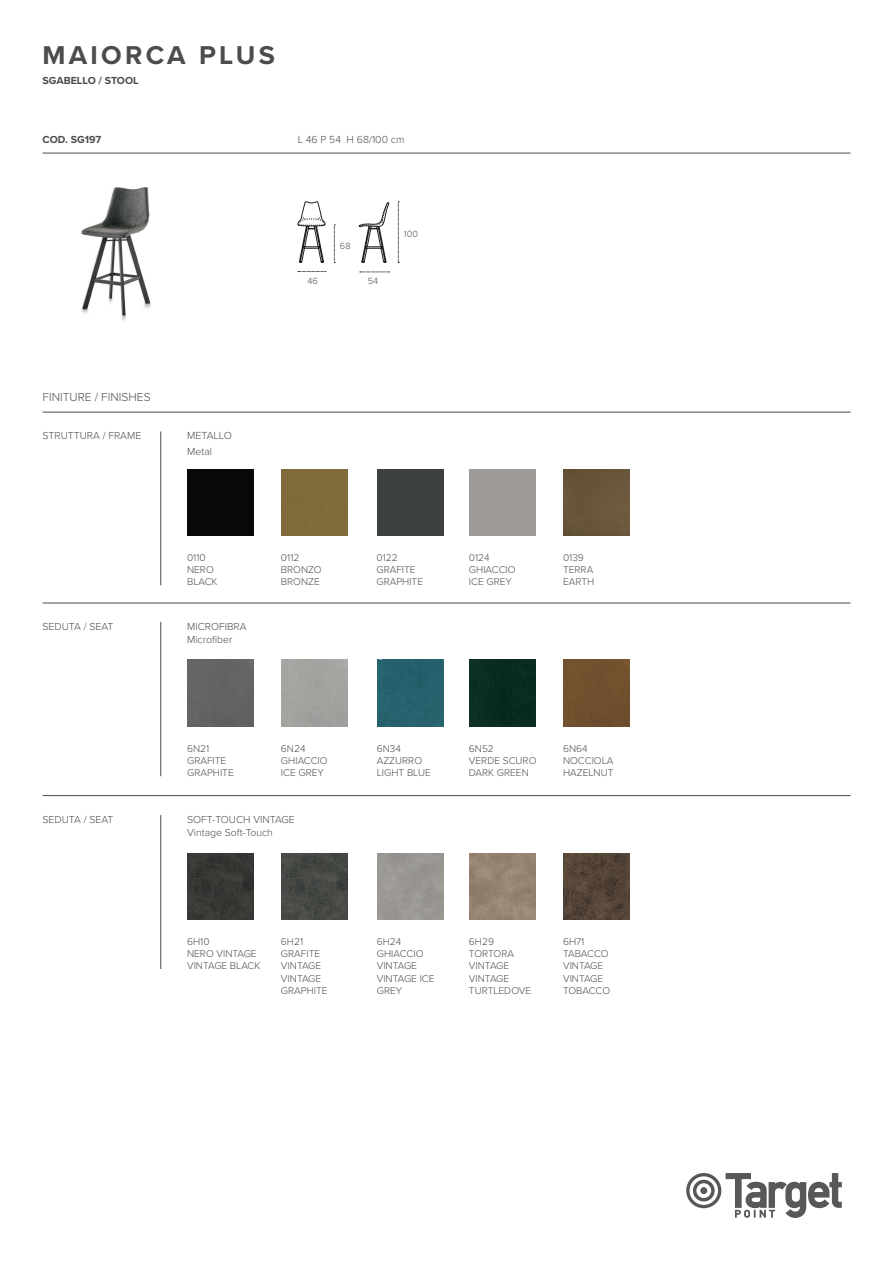
<style>
.page{position:relative;width:893px;height:1263px;background:#fff}
.page>*{position:absolute;margin:0;border:0;box-sizing:border-box;transform-origin:0 0}
.TITOLO{font:700 26.7px "Proxima Nova";letter-spacing:.12em;color:#4b4c4d}
.t1{font:300 12px "Proxima Nova";color:#4b4c4d}
.misure{font:300 10.65px "Proxima Nova";color:#4b4c4d}
.Cod__top202{font:700 10.65px "Proxima Nova";color:#4b4c4d}
.gres_lucido{font:300 10.5px "Proxima Nova";color:#4b4c4d}
.piano_top{font:300 10.5px "Proxima Nova";color:#4b4c4d}
.nome_materiale{font:300 10.2px/12.3px "Proxima Nova";color:#4b4c4d}
.numero{font:300 9.3px "Proxima Nova";color:#4b4c4d}
.n_centro{font:300 9.3px "Proxima Nova";color:#4b4c4d}
</style>
<div class="page">
<hr style="left:43px;top:412px;width:807px;height:1px;background:#4b4c4d">
<hr style="left:43px;top:603px;width:807px;height:1px;background:#4b4c4d">
<hr style="left:43px;top:795px;width:807px;height:1px;background:#4b4c4d">
<div style="left:188px;top:469px;width:66px;height:66px;background:#07090a"></div>
<div style="left:188px;top:660px;width:66px;height:66px;background:#636463"></div>
<div style="left:282px;top:469px;width:66px;height:66px;background:#816a3a"></div>
<div style="left:377px;top:469px;width:66px;height:66px;background:#3d4241"></div>
<div style="left:564px;top:469px;width:66px;height:66px;background:#68563b"></div>
<div style="left:377px;top:660px;width:67px;height:66px;background:#26626d"></div>
<div style="left:470px;top:660px;width:66px;height:66px;background:#0a2c21"></div>
<div style="left:564px;top:660px;width:66px;height:66px;background:#71502e"></div>
<hr style="left:161px;top:431px;width:1px;height:154px;background:#4b4c4d">
<hr style="left:161px;top:622px;width:1px;height:154px;background:#4b4c4d">
<hr style="left:43px;top:153px;width:807px;height:1px;background:#4b4c4d">
<img style="left:81px;top:187px;width:70px;height:134px">
<svg style="left:297px;top:201px;width:29px;height:61px"></svg>
<svg style="left:359px;top:202px;width:30px;height:60px"></svg>
<svg style="left:298px;top:271px;width:28px;height:1px"></svg>
<svg style="left:360px;top:272px;width:30px;height:1px"></svg>
<svg style="left:398px;top:202px;width:1px;height:61px"></svg>
<svg style="left:334px;top:225px;width:1px;height:38px"></svg>
<svg style="left:686px;top:1173px;width:156px;height:45px"></svg>
<img style="left:188px;top:853px;width:66px;height:66px">
<img style="left:282px;top:853px;width:66px;height:66px">
<img style="left:470px;top:853px;width:66px;height:66px">
<img style="left:564px;top:853px;width:66px;height:66px">
<hr style="left:161px;top:815px;width:1px;height:154px;background:#4b4c4d">
<p class="TITOLO" style="left:43px;top:35px;width:234px">MAIORCA PLUS</p>
<p class="Cod__top202" style="left:43px;top:72px;width:98px">SGABELLO / STOOL</p>
<p class="Cod__top202" style="left:43px;top:132px;width:60px">COD. SG197</p>
<p class="misure" style="left:298px;top:132px;width:108px">L 46 P 54 H 68/100 cm</p>
<p class="numero" style="left:340px;top:239px;width:12px">68</p>
<p class="n_centro" style="left:307px;top:274px;width:12px">46</p>
<p class="n_centro" style="left:368px;top:274px;width:12px">54</p>
<p class="numero" style="left:404px;top:227px;width:16px">100</p>
<p class="t1" style="left:43px;top:388px;width:110px">FINITURE / FINISHES</p>
<p class="piano_top" style="left:42px;top:428px;width:100px">STRUTTURA / FRAME</p>
<p class="misure" style="left:187px;top:428px;width:46px">METALLO</p>
<p class="misure" style="left:187px;top:443px;width:27px">Metal</p>
<p class="piano_top" style="left:42px;top:619px;width:72px">SEDUTA / SEAT</p>
<p class="nome_materiale" style="left:187px;top:551px;width:32px">0110<br>NERO<br>BLACK</p>
<p class="gres_lucido" style="left:187px;top:619px;width:61px">MICROFIBRA</p>
<p class="gres_lucido" style="left:187px;top:631px;width:47px">Microfiber</p>
<p class="nome_materiale" style="left:281px;top:551px;width:20px">0112</p>
<p class="nome_materiale" style="left:281px;top:563px;width:42px">BRONZO<br>BRONZE</p>
<p class="nome_materiale" style="left:376px;top:551px;width:23px">0122</p>
<p class="nome_materiale" style="left:376px;top:563px;width:41px">GRAFITE</p>
<p class="nome_materiale" style="left:376px;top:575px;width:48px">GRAPHITE</p>
<p class="nome_materiale" style="left:469px;top:551px;width:22px">0124</p>
<p class="nome_materiale" style="left:469px;top:563px;width:48px">GHIACCIO</p>
<p class="nome_materiale" style="left:469px;top:575px;width:44px">ICE GREY</p>
<p class="nome_materiale" style="left:563px;top:551px;width:22px">0139</p>
<p class="nome_materiale" style="left:563px;top:563px;width:32px">TERRA</p>
<p class="nome_materiale" style="left:563px;top:575px;width:33px">EARTH</p>
<p class="nome_materiale" style="left:187px;top:742px;width:24px">6N21</p>
<p class="nome_materiale" style="left:187px;top:754px;width:48px">GRAFITE<br>GRAPHITE</p>
<p class="nome_materiale" style="left:281px;top:742px;width:48px">6N24<br>GHIACCIO<br>ICE GREY</p>
<p class="nome_materiale" style="left:377px;top:742px;width:26px">6N34</p>
<p class="nome_materiale" style="left:377px;top:754px;width:47px">AZZURRO</p>
<p class="nome_materiale" style="left:377px;top:766px;width:56px">LIGHT BLUE</p>
<p class="piano_top" style="left:42px;top:812px;width:72px">SEDUTA / SEAT</p>
<p class="gres_lucido" style="left:187px;top:812px;width:109px">SOFT-TOUCH VINTAGE</p>
<p class="gres_lucido" style="left:187px;top:825px;width:87px">Vintage Soft-Touch</p>
<p class="nome_materiale" style="left:469px;top:742px;width:26px">6N52</p>
<p class="nome_materiale" style="left:469px;top:754px;width:69px">VERDE SCURO</p>
<p class="nome_materiale" style="left:469px;top:766px;width:61px">DARK GREEN</p>
<p class="nome_materiale" style="left:563px;top:742px;width:26px">6N64</p>
<p class="nome_materiale" style="left:563px;top:754px;width:52px">NOCCIOLA</p>
<p class="nome_materiale" style="left:563px;top:766px;width:52px">HAZELNUT</p>
<p class="nome_materiale" style="left:187px;top:935px;width:24px">6H10</p>
<p class="nome_materiale" style="left:187px;top:947px;width:75px">NERO VINTAGE<br>VINTAGE BLACK</p>
<p class="nome_materiale" style="left:281px;top:935px;width:24px">6H21</p>
<p class="nome_materiale" style="left:281px;top:947px;width:42px">GRAFITE<br>VINTAGE</p>
<p class="nome_materiale" style="left:281px;top:971px;width:48px">VINTAGE<br>GRAPHITE</p>
<p class="nome_materiale" style="left:377px;top:935px;width:26px">6H24</p>
<p class="nome_materiale" style="left:377px;top:947px;width:48px">GHIACCIO<br>VINTAGE</p>
<p class="nome_materiale" style="left:377px;top:971px;width:59px">VINTAGE ICE<br>GREY</p>
<p class="nome_materiale" style="left:469px;top:935px;width:27px">6H29</p>
<p class="nome_materiale" style="left:469px;top:947px;width:47px">TORTORA<br>VINTAGE</p>
<p class="nome_materiale" style="left:469px;top:971px;width:64px">VINTAGE<br>TURTLEDOVE</p>
<p class="nome_materiale" style="left:563px;top:935px;width:23px">6H71</p>
<p class="nome_materiale" style="left:563px;top:947px;width:47px">TABACCO<br>VINTAGE</p>
<p class="nome_materiale" style="left:563px;top:971px;width:49px">VINTAGE<br>TOBACCO</p>
</div>
